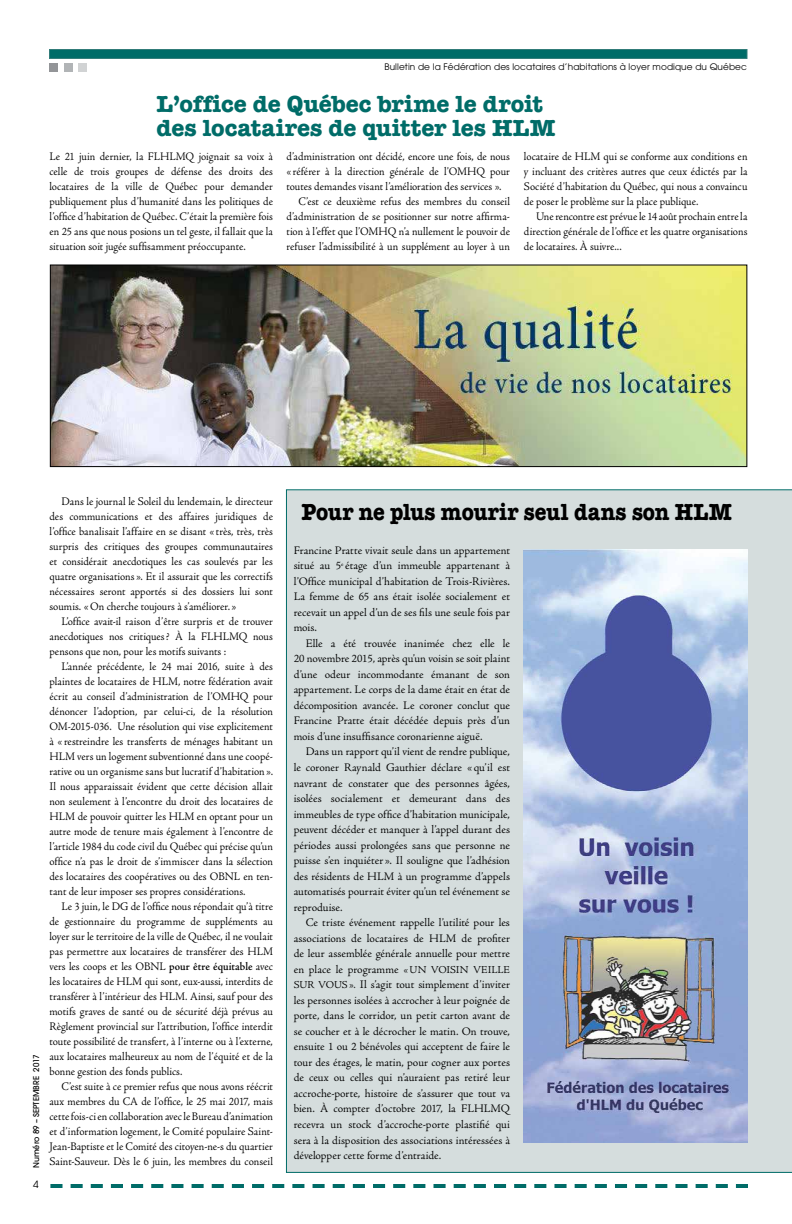
<style>
.page{position:relative;width:792px;height:1224px;background:#fff}
.page>*{position:absolute;margin:0;border:0;box-sizing:border-box;transform-origin:0 0}
.t1{font:700 24px/24px "American Typewriter";letter-spacing:-.005em;color:#006c68}
.t2{font:700 24px "American Typewriter";color:#000;scale:.9 1}
.t3{font:12px/15px "Adobe Jenson";color:#000;text-align:justify;scale:.95 1}
.t4{font:12px/15.5px "Adobe Jenson";color:#000;text-align:justify}
.t5{font:10px "Avant Garde";color:#000}
.t6{font:9px "Avant Garde";letter-spacing:.01em;color:#000}
.t7{font:500 8px "Avant Garde";color:#000}
.s1{font-weight:600}
.s2{font-size:11px}
</style>
<div class="page">
<div style="left:49px;top:49px;width:699px;height:10px;background:#006c68;border:1px solid #317c79"></div>
<div style="left:50px;top:63px;width:8px;height:9px;background:#939598"></div>
<div style="left:64px;top:63px;width:9px;height:9px;background:#b1b4b6"></div>
<div style="left:78px;top:63px;width:9px;height:9px;background:#d1d3d4"></div>
<div style="left:286px;top:489px;width:506px;height:684px;background:#d5dddd"></div>
<svg style="left:50px;top:1184px;width:698px;height:4px"></svg>
<img style="left:523px;top:549px;width:225px;height:594px">
<img style="left:52px;top:267px;width:693px;height:198px">
<div style="left:50px;top:265px;width:697px;height:202px;border:1px solid #000"></div>
<p class="t6" style="left:384px;top:61px;width:364px">Bulletin de la Fédération des locataires d’habitations à loyer modique du Québec</p>
<h1 class="t1" style="left:157px;top:91px;width:401px">L’office de Québec brime le droit des locataires de quitter les HLM</h1>
<p class="t3" style="left:50px;top:150px;width:237px">Le 21 juin dernier, la FLHLMQ joignait sa voix à celle de trois groupes de défense des droits des locataires de la ville de Québec pour demander publiquement plus d’humanité dans les politiques de l’office d’habitation de Québec. C’était la première fois en 25 ans que nous posions un tel geste, il fallait que la situation soit jugée suffisamment préoccupante.</p>
<p class="t3" style="left:286px;top:150px;width:237px">d’administration ont décidé, encore une fois, de nous</p>
<p class="t3" style="left:286px;top:165px;width:237px">« référer à la direction générale de l’OMHQ pour</p>
<p class="t3" style="left:286px;top:180px;width:228px">toutes demandes visant l’amélioration des services ».</p>
<p class="t3" style="left:298px;top:195px;width:224px">C’est ce deuxième refus des membres du conseil</p>
<p class="t3" style="left:286px;top:210px;width:237px">d’administration de se positionner sur notre affirma-</p>
<p class="t3" style="left:287px;top:225px;width:237px">tion à l’effet que l’OMHQ n’a nullement le pouvoir de</p>
<p class="t3" style="left:287px;top:240px;width:237px">refuser l’admissibilité à un supplément au loyer à un</p>
<p class="t3" style="left:524px;top:150px;width:237px">locataire de HLM qui se conforme aux conditions en y incluant des critères autres que ceux édictés par la Société d’habitation du Québec, qui nous a convaincu de poser le problème sur la place publique.</p>
<p class="t3" style="left:524px;top:210px;width:237px;text-indent:12px">Une rencontre est prévue le 14 août prochain entre la direction générale de l’office et les quatre organisations de locataires. À suivre...</p>
<p class="t7" style="left:31px;top:1168px;width:115px;rotate:-90deg">Numéro 89 – SEPTEMBRE 2017</p>
<p class="t5" style="left:33px;top:1179px;width:7px">4</p>
<p class="t3" style="left:50px;top:495px;width:237px;text-indent:12px">Dans le journal le Soleil du lendemain, le directeur des communications et des affaires juridiques de l’office banalisait l’affaire en se disant « très, très, très surpris des critiques des groupes communautaires et considérait anecdotiques les cas soulevés par les quatre organisations ». Et il assurait que les correctifs nécessaires seront apportés si des dossiers lui sont soumis. «On cherche toujours à s’améliorer. »</p>
<p class="t3" style="left:50px;top:615px;width:237px;text-indent:12px">L’office avait-il raison d’être surpris et de trouver anecdotiques nos critiques? À la FLHLMQ nous pensons que non, pour les motifs suivants :</p>
<p class="t3" style="left:50px;top:660px;width:237px;text-indent:12px">L’année précédente, le 24 mai 2016, suite à des plaintes de locataires de HLM, notre fédération avait écrit au conseil d’administration de l’OMHQ pour dénoncer l’adoption, par celui-ci, de la résolution OM-2015-036. Une résolution qui vise explicitement à « restreindre les transferts de ménages habitant un HLM vers un logement subventionné dans une coopé&shy;rative ou un organisme sans but lucratif d’habitation ».<br>Il nous apparaissait évident que cette décision allait non seulement à l’encontre du droit des locataires de HLM de pouvoir quitter les HLM en optant pour un autre mode de tenure mais également à l’encontre de l’article 1984 du code civil du Québec qui précise qu’un office n’a pas le droit de s’immiscer dans la sélection des locataires des coopératives ou des OBNL en ten&shy;tant de leur imposer ses propres considérations.</p>
<p class="t3" style="left:50px;top:900px;width:237px;text-indent:12px">Le 3 juin, le DG de l’office nous répondait qu’à titre de gestionnaire du programme de suppléments au loyer sur le territoire de la ville de Québec, il ne voulait pas permettre aux locataires de transférer des HLM vers les coops et les OBNL <span class="s1">pour être équitable</span> avec les locataires de HLM qui sont, eux-aussi, interdits de transférer à l’intérieur des HLM. Ainsi, sauf pour des motifs graves de santé ou de sécurité déjà prévus au Règlement provincial sur l’attribution, l’office interdit toute possibilité de transfert, à l’interne ou à l’externe, aux locataires malheureux au nom de l’équité et de la bonne gestion des fonds publics.</p>
<p class="t3" style="left:50px;top:1080px;width:237px;text-indent:12px">C’est suite à ce premier refus que nous avons réécrit aux membres du CA de l’office, le 25 mai 2017, mais cette fois-ci en collaboration avec le Bureau d’animation et d’information logement, le Comité populaire Saint-Jean-Baptiste et le Comité des citoyen-ne-s du quartier Saint-Sauveur. Dès le 6 juin, les membres du conseil</p>
<h1 class="t2" style="left:301px;top:491px;width:480px">Pour ne plus mourir seul dans son HLM</h1>
<p class="t4" style="left:294px;top:543px;width:218px">Francine Pratte vivait seule dans un appartement situé au 5<sup>e</sup> étage d’un immeuble appartenant à l’Office municipal d’habitation de Trois-Rivières.<br>La femme de 65 ans était isolée socialement et recevait un appel d’un de ses fils une seule fois par mois.</p>
<p class="t4" style="left:294px;top:636px;width:218px;text-indent:12px">Elle a été trouvée inanimée chez elle le 20 novembre 2015, après qu’un voisin se soit plaint d’une odeur incommodante émanant de son appartement. Le corps de la dame était en état de décomposition avancée. Le coroner conclut que Francine Pratte était décédée depuis près d’un mois d’une insuffisance coronarienne aiguë.</p>
<p class="t4" style="left:294px;top:745px;width:218px;text-indent:12px">Dans un rapport qu’il vient de rendre publique, le coroner Raynald Gauthier déclare « qu’il est navrant de constater que des personnes âgées, isolées socialement et demeurant dans des immeubles de type office d’habitation municipale, peuvent décéder et manquer à l’appel durant des périodes aussi prolongées sans que personne ne puisse s’en inquiéter ». Il souligne que l’adhésion des résidents de HLM à un programme d’appels automatisés pourrait éviter qu’un tel événement se reproduise.</p>
<p class="t4" style="left:294px;top:915px;width:218px;text-indent:12px">Ce triste événement rappelle l’utilité pour les associations de locataires de HLM de profiter de leur assemblée générale annuelle pour mettre en place le programme <span class="s2">«UN VOISIN VEILLE SUR VOUS».</span> Il s’agit tout simplement d’inviter les personnes isolées à accrocher à leur poignée de porte, dans le corridor, un petit carton avant de se coucher et à le décrocher le matin. On trouve, ensuite 1 ou 2 bénévoles qui acceptent de faire le tour des étages, le matin, pour cogner aux portes de ceux ou celles qui n’auraient pas retiré leur accroche-porte, histoire de s’assurer que tout va bien. À compter d’octobre 2017, la FLHLMQ recevra un stock d’accroche-porte plastifié qui sera à la disposition des associations intéressées à développer cette forme d’entraide.</p>
</div>
